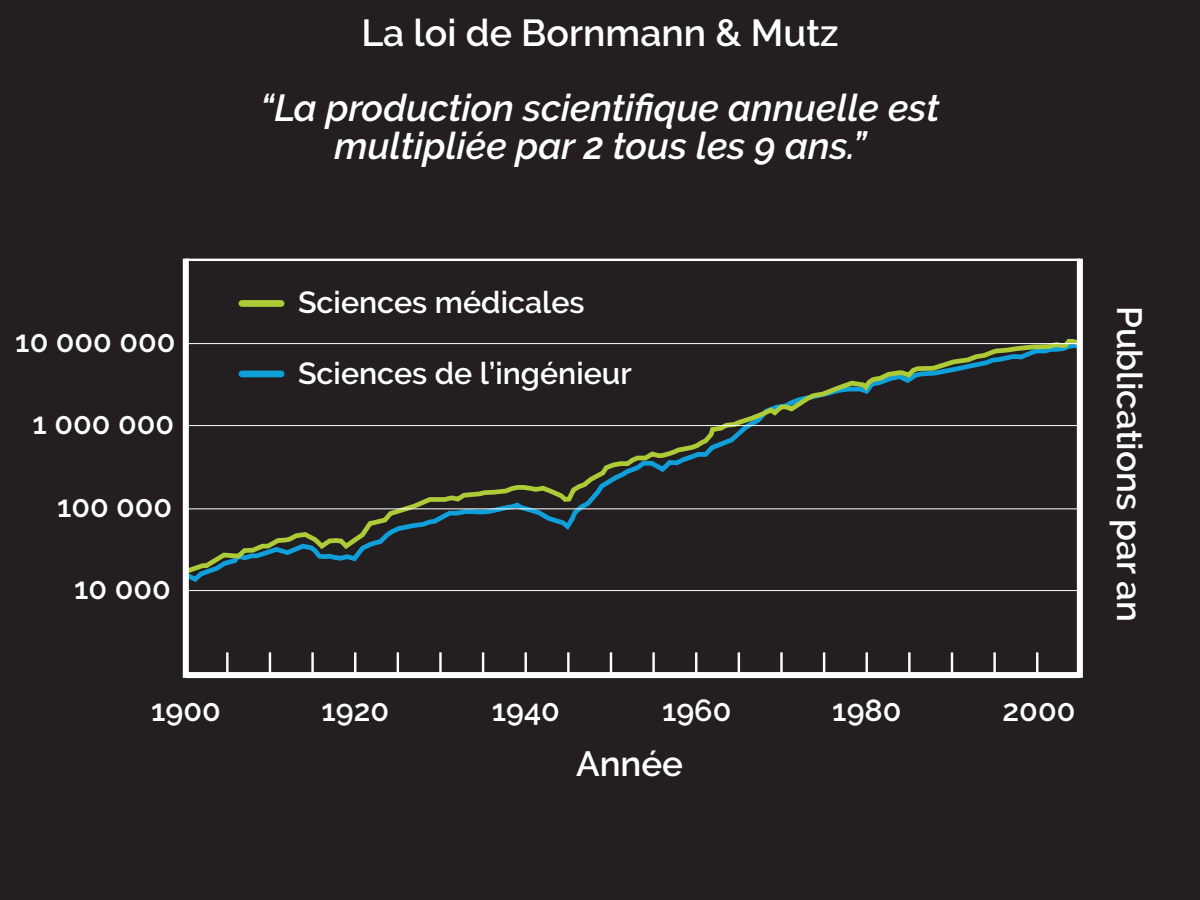
<style>
.page{position:relative;width:1200px;height:900px;background:#231f20}
.page>*{position:absolute;margin:0;border:0;box-sizing:border-box;transform-origin:0 0}
.Page_number{font:italic 600 37.5px "Raleway";color:#fff}
.Page_number-2{font:600 37.5px "Raleway";color:#fff}
.t1{font:600 35px "Raleway";color:#fff}
.t2{font:600 30.44px "Raleway";color:#fff}
</style>
<div class="page">
<svg style="left:182px;top:337px;width:895px;height:240px"></svg>
<hr style="left:186px;top:259px;width:894px;height:2px;background:#fff">
<div style="left:186px;top:672px;width:894px;height:6px;background:#fff"></div>
<div style="left:183px;top:259px;width:6px;height:419px;background:#fff"></div>
<div style="left:1077px;top:259px;width:6px;height:419px;background:#fff"></div>
<hr style="left:186px;top:425px;width:894px;height:1px;background:#fff">
<hr style="left:186px;top:343px;width:894px;height:1px;background:#fff">
<hr style="left:186px;top:590px;width:894px;height:1px;background:#fff">
<hr style="left:186px;top:509px;width:894px;height:1px;background:#fff">
<hr style="left:226px;top:652px;width:3px;height:21px;background:#fff">
<hr style="left:269px;top:652px;width:2px;height:21px;background:#fff">
<hr style="left:311px;top:652px;width:3px;height:21px;background:#fff">
<hr style="left:354px;top:652px;width:2px;height:21px;background:#fff">
<hr style="left:397px;top:652px;width:2px;height:21px;background:#fff">
<hr style="left:439px;top:652px;width:3px;height:21px;background:#fff">
<hr style="left:482px;top:652px;width:2px;height:21px;background:#fff">
<hr style="left:525px;top:652px;width:2px;height:21px;background:#fff">
<hr style="left:567px;top:652px;width:3px;height:21px;background:#fff">
<hr style="left:610px;top:652px;width:2px;height:21px;background:#fff">
<hr style="left:652px;top:652px;width:3px;height:21px;background:#fff">
<hr style="left:695px;top:652px;width:2px;height:21px;background:#fff">
<hr style="left:738px;top:652px;width:2px;height:21px;background:#fff">
<hr style="left:780px;top:652px;width:3px;height:21px;background:#fff">
<hr style="left:823px;top:652px;width:2px;height:21px;background:#fff">
<hr style="left:866px;top:652px;width:2px;height:21px;background:#fff">
<hr style="left:908px;top:652px;width:3px;height:21px;background:#fff">
<hr style="left:951px;top:652px;width:2px;height:21px;background:#fff">
<hr style="left:993px;top:652px;width:3px;height:21px;background:#fff">
<hr style="left:1036px;top:652px;width:2px;height:21px;background:#fff">
<div style="left:242px;top:300px;width:39px;height:7px;background:#adca37"></div>
<div style="left:242px;top:371px;width:39px;height:6px;background:#0fa0dc"></div>
<p class="Page_number-2" style="left:361px;top:12px;width:479px">La loi de Bornmann &amp; Mutz</p>
<p class="Page_number" style="left:260px;top:87px;width:681px">“La production scientifique annuelle est</p>
<p class="Page_number" style="left:335px;top:124px;width:533px">multipliée par 2 tous les 9 ans.”</p>
<p class="t2" style="left:15px;top:323px;width:162px">10 000 000</p>
<p class="t2" style="left:33px;top:405px;width:143px">1 000 000</p>
<p class="t2" style="left:57px;top:489px;width:117px">100 000</p>
<p class="t2" style="left:74px;top:570px;width:98px">10 000</p>
<p class="t2" style="left:298px;top:285px;width:288px">Sciences médicales</p>
<p class="t2" style="left:298px;top:356px;width:335px">Sciences de l’ingénieur</p>
<p class="t2" style="left:151px;top:693px;width:71px">1900</p>
<p class="t2" style="left:322px;top:693px;width:69px">1920</p>
<p class="t2" style="left:492px;top:693px;width:70px">1940</p>
<p class="t2" style="left:662px;top:693px;width:71px">1960</p>
<p class="t2" style="left:832px;top:693px;width:71px">1980</p>
<p class="t2" style="left:1003px;top:693px;width:74px">2000</p>
<p class="t1" style="left:576px;top:744px;width:109px">Année</p>
<p class="t1" style="left:1150px;top:306px;width:317px;rotate:90deg">Publications par an</p>
</div>
